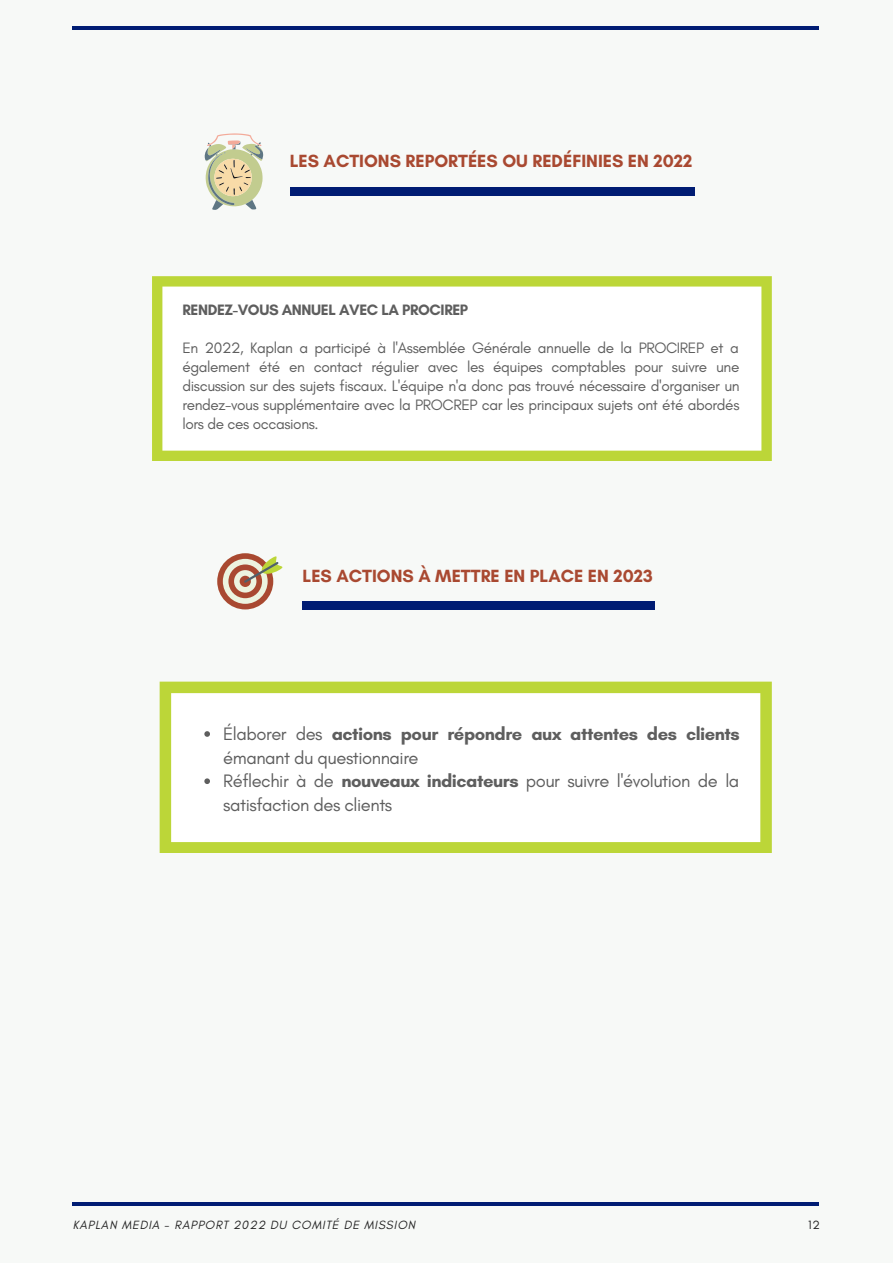
<style>
.page{position:relative;width:893px;height:1264px;background:#fff}
.page>*{position:absolute;margin:0;border:0;box-sizing:border-box;transform-origin:0 0}
.t1{font:18.3px/23.5px "Glacial Indifference";letter-spacing:-.025em;color:#5e5e5e}
.t2{font:700 18.3px/23.5px "Glacial Indifference";letter-spacing:-.025em;color:#5e5e5e}
.t3{font:700 18px "Glacial Indifference";color:#a94931}
.t4{font:15.3px/19px "Glacial Indifference";letter-spacing:-.025em;color:#5e5e5e;text-align:justify}
.t5{font:700 15.3px "Glacial Indifference";letter-spacing:-.025em;color:#5e5e5e}
.t6{font:italic 12.15px "Glacial Indifference";letter-spacing:.07em;color:#222}
.t7{font:12.15px "Glacial Indifference";color:#222}
.s1{font-weight:400}
.s2{font-weight:700}
</style>
<div class="page">
<div style="left:0;top:0;width:892px;height:1262px;background:#f7f9f7"></div>
<hr style="left:72px;top:26px;width:747px;height:3px;background:#001c73">
<hr style="left:72px;top:1202px;width:747px;height:3px;background:#001c73">
<div style="left:290px;top:187px;width:404px;height:9px;background:#001c73"></div>
<svg style="left:205px;top:133px;width:58px;height:77px"></svg>
<svg style="left:152px;top:276px;width:619px;height:185px"></svg>
<div style="left:302px;top:601px;width:352px;height:9px;background:#001c73"></div>
<svg style="left:160px;top:681px;width:611px;height:172px"></svg>
<svg style="left:217px;top:553px;width:66px;height:56px"></svg>
<svg style="left:204px;top:731px;width:6px;height:5px"></svg>
<svg style="left:204px;top:778px;width:6px;height:6px"></svg>
<p class="t3" style="left:290px;top:149px;width:404px">LES ACTIONS REPORTÉES OU REDÉFINIES EN 2022</p>
<p class="t5" style="left:182px;top:300px;width:287px">RENDEZ-VOUS ANNUEL AVEC LA PROCIREP</p>
<p class="t4" style="left:182px;top:338px;width:558px">En 2022, Kaplan a participé à l'Assemblée Générale annuelle de la PROCIREP et a également été en contact régulier avec les équipes comptables pour suivre une discussion sur des sujets fiscaux. L'équipe n'a donc pas trouvé nécessaire d'organiser un rendez-vous supplémentaire avec la PROCREP car les principaux sujets ont été abordés lors de ces occasions.</p>
<p class="t3" style="left:302px;top:564px;width:352px">LES ACTIONS À METTRE EN PLACE EN 2023</p>
<p class="t2" style="left:223px;top:722px;width:518px"><span class="s1">Élaborer des</span> actions pour répondre aux attentes des clients <span class="s1">émanant du questionnaire</span></p>
<p class="t1" style="left:223px;top:769px;width:517px">Réflechir à de <span class="s2">nouveaux indicateurs</span> pour suivre l'évolution de la satisfaction des clients</p>
<p class="t6" style="left:73px;top:1217px;width:344px">KAPLAN MEDIA - RAPPORT 2022 DU COMITÉ DE MISSION</p>
<p class="t7" style="left:808px;top:1217px;width:13px">12</p>
</div>
